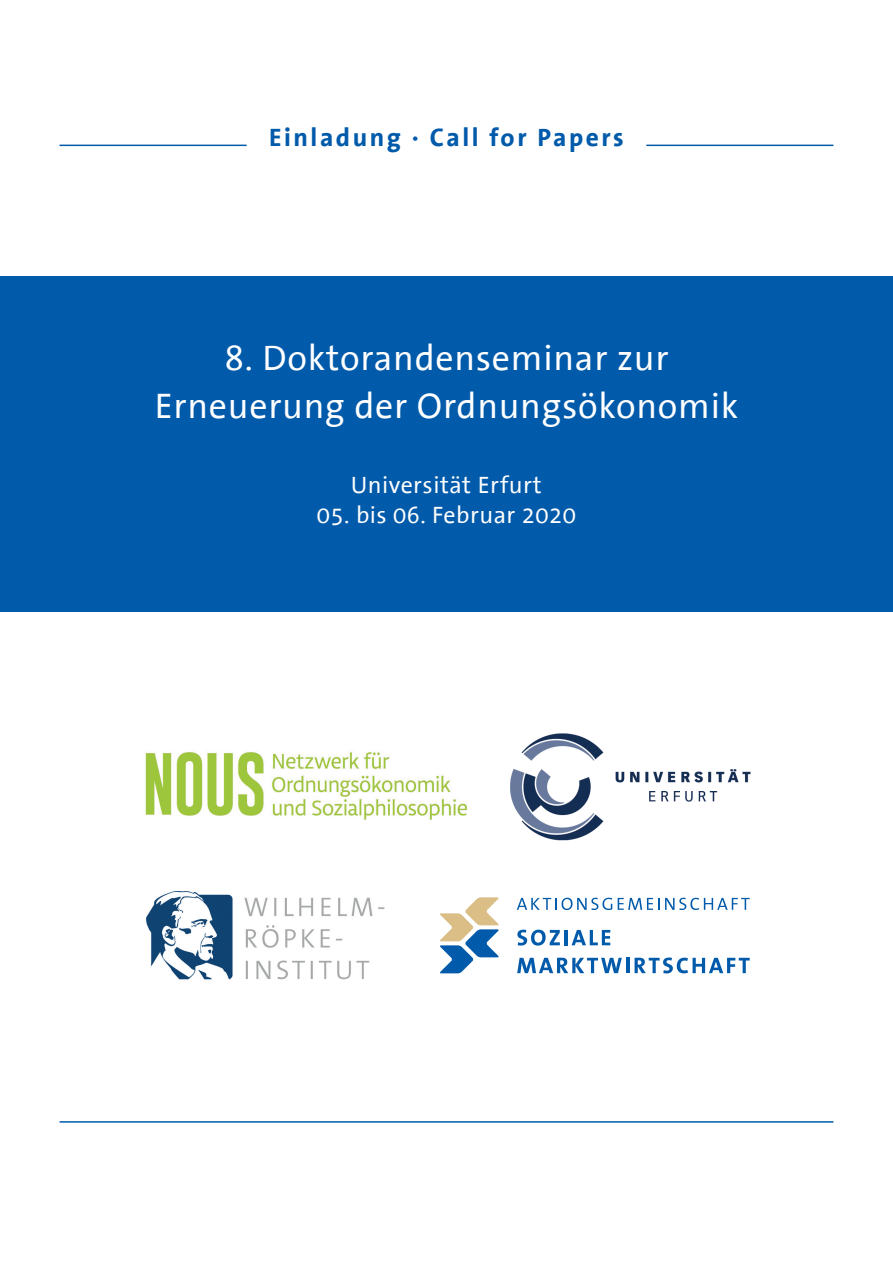
<style>
.page{position:relative;width:893px;height:1263px;background:#fff}
.page>*{position:absolute;margin:0;border:0;box-sizing:border-box;transform-origin:0 0}
.t1{font:36px/48px "The Sans Office";letter-spacing:.02em;color:#fff;text-align:center}
.t2{font:700 25.5px "The Sans Office";letter-spacing:.1em;color:#015aaa}
.t3{font:24px "The Sans Office";letter-spacing:.02em;color:#fff}
</style>
<div class="page">
<div style="left:0;top:276px;width:893px;height:336px;background:#015aaa"></div>
<hr style="left:60px;top:145px;width:187px;height:1px;background:#015aaa">
<hr style="left:646px;top:145px;width:187px;height:1px;background:#015aaa">
<hr style="left:60px;top:1121px;width:773px;height:2px;background:#015aaa">
<svg style="left:440px;top:897px;width:59px;height:76px"></svg>
<svg style="left:517px;top:898px;width:95px;height:12px"></svg>
<svg style="left:618px;top:898px;width:132px;height:12px"></svg>
<svg style="left:517px;top:930px;width:43px;height:15px"></svg>
<hr style="left:565px;top:930px;width:3px;height:15px;background:#015aaa">
<svg style="left:572px;top:930px;width:38px;height:15px"></svg>
<svg style="left:517px;top:958px;width:105px;height:15px"></svg>
<hr style="left:626px;top:958px;width:3px;height:15px;background:#015aaa">
<svg style="left:635px;top:957px;width:115px;height:16px"></svg>
<img style="left:146px;top:891px;width:239px;height:89px">
<img style="left:145px;top:752px;width:322px;height:68px">
<img style="left:510px;top:733px;width:241px;height:108px">
<p class="t2" style="left:269px;top:124px;width:356px">Einladung · Call for Papers</p>
<p class="t1" style="left:155px;top:335px;width:585px">8. Doktorandenseminar zur<br>Erneuerung der Ordnungsökonomik</p>
<p class="t3" style="left:351px;top:472px;width:192px">Universität Erfurt</p>
<p class="t3" style="left:317px;top:502px;width:261px">05. bis 06. Februar 2020</p>
</div>
